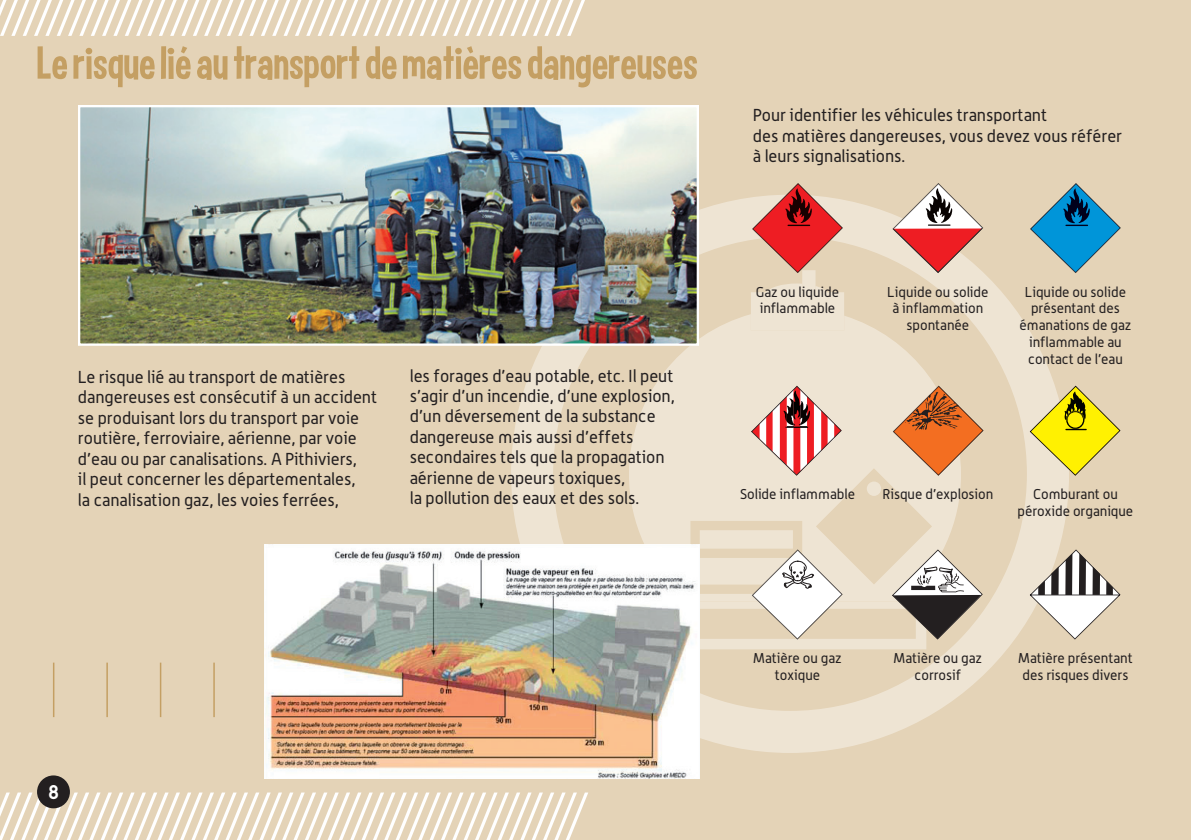
<style>
.page{position:relative;width:1191px;height:840px;background:#fff}
.page>*{position:absolute;margin:0;border:0;box-sizing:border-box;transform-origin:0 0}
.t1{font:50px "Curse Casual JVE";color:#c49f63}
.t2{font:700 20px "Alwyn";color:#fff;scale:.95 1}
.t3{font:17px/20.4px "Alwyn";color:#231f20}
.t4{font:14px/16.8px "Alwyn";color:#231f20;text-align:center}
</style>
<div class="page">
<div style="left:0;top:0;width:1191px;height:839px;background:#e4d3b7"></div>
<svg style="left:511px;top:197px;width:558px;height:555px"></svg>
<svg style="left:629px;top:314px;width:332px;height:235px;fill:#eee4d3"></svg>
<div style="left:866px;top:481px;width:15px;height:14px;background:#eee4d3;border-radius:50%"></div>
<hr style="left:53px;top:662px;width:1px;height:54px;background:#c49f63">
<hr style="left:106px;top:662px;width:2px;height:54px;background:#c49f63">
<hr style="left:160px;top:662px;width:1px;height:54px;background:#c49f63">
<hr style="left:213px;top:662px;width:2px;height:54px;background:#c49f63">
<svg style="left:0;top:0;width:585px;height:36px"></svg>
<img style="left:81px;top:108px;width:615px;height:234px">
<div style="left:78px;top:105px;width:621px;height:240px;border:2px solid #fff"></div>
<img style="left:265px;top:544px;width:434px;height:234px">
<svg style="left:751px;top:183px;width:93px;height:147px"></svg>
<hr style="left:787px;top:224px;width:23px;height:2px;background:#170000">
<svg style="left:892px;top:183px;width:91px;height:90px"></svg>
<hr style="left:928px;top:224px;width:22px;height:2px;background:#231f20">
<svg style="left:1030px;top:183px;width:90px;height:90px"></svg>
<hr style="left:1065px;top:224px;width:23px;height:2px;background:#00001c">
<svg style="left:751px;top:385px;width:90px;height:90px;background:#e0aca5"></svg>
<svg style="left:893px;top:385px;width:90px;height:90px"></svg>
<svg style="left:1029px;top:385px;width:91px;height:90px"></svg>
<svg style="left:659px;top:549px;width:323px;height:100px"></svg>
<svg style="left:1029px;top:549px;width:91px;height:90px"></svg>
<svg style="left:0;top:792px;width:588px;height:47px"></svg>
<div style="left:37px;top:775px;width:33px;height:32px;background:#231f20;border-radius:50%"></div>
<h1 class="t1" style="left:37px;top:37px;width:662px">Le risque lié au transport de matières dangereuses</h1>
<p class="t3" style="left:753px;top:104px;width:371px">Pour identifier les véhicules transportant<br>des matières dangereuses, vous devez vous référer à leurs signalisations.</p>
<p class="t3" style="left:78px;top:366px;width:301px">Le risque lié au transport de matières dangereuses est consécutif à un accident se produisant lors du transport par voie routière, ferroviaire, aérienne, par voie d’eau ou par canalisations. A Pithiviers,<br>il peut concerner les départementales,<br>la canalisation gaz, les voies ferrées,</p>
<p class="t3" style="left:410px;top:365px;width:266px">les forages d’eau potable, etc. Il peut s’agir d’un incendie, d’une explosion, d’un déversement de la substance dangereuse mais aussi d’effets secondaires tels que la propagation aérienne de vapeurs toxiques,<br>la pollution des eaux et des sols.</p>
<p class="t4" style="left:756px;top:283px;width:85px;text-align:left">Gaz ou liquide inflammable</p>
<p class="t4" style="left:887px;top:283px;width:103px">Liquide ou solide à inflammation spontanée</p>
<p class="t4" style="left:1019px;top:283px;width:113px">Liquide ou solide présentant des émanations de gaz inflammable au contact de l’eau</p>
<p class="t4" style="left:740px;top:485px;width:116px">Solide inflammable</p>
<p class="t4" style="left:882px;top:485px;width:112px">Risque d’explosion</p>
<p class="t4" style="left:1017px;top:485px;width:117px">Comburant ou péroxide organique</p>
<p class="t2" style="left:48px;top:778px;width:13px">8</p>
<p class="t4" style="left:753px;top:649px;width:90px">Matière ou gaz toxique</p>
<p class="t4" style="left:893px;top:649px;width:90px">Matière ou gaz corrosif</p>
<p class="t4" style="left:1018px;top:649px;width:116px">Matière présentant des risques divers</p>
</div>
